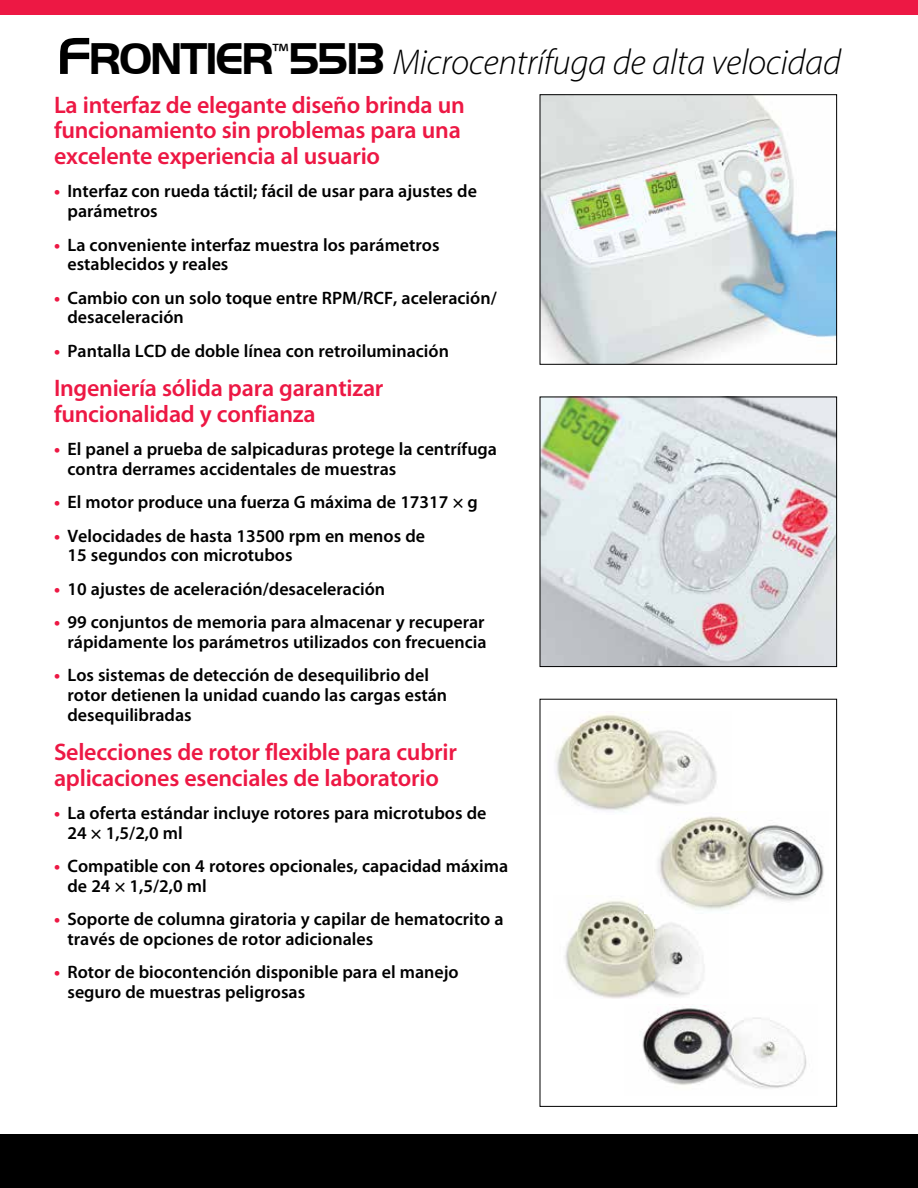
<style>
.page{position:relative;width:918px;height:1188px;background:#fff}
.page>*{position:absolute;margin:0;border:0;box-sizing:border-box;transform-origin:0 0}
.t1{font:italic 300 36px "Myriad Pro";letter-spacing:-.01em;color:#000}
.t2{font:600 24px/25.8px "Myriad Pro";letter-spacing:-.01em;color:#ed1844}
.t3{font:600 18px/19.8px "Myriad Pro";color:#000}
.s1{font-family:"Handel Got D";font-weight:700;font-style:normal;font-size:54px}
.s2{font-family:"Handel Got D";font-weight:700;font-style:normal;font-size:45.9px}
.s3{font-weight:700;color:#ed1844}
</style>
<div class="page">
<div style="left:0;top:0;width:918px;height:15px;background:#ed1844"></div>
<div style="left:0;top:1134px;width:918px;height:54px;background:#000"></div>
<div style="left:540px;top:699px;width:297px;height:408px;border:1px solid #000"></div>
<img style="left:564px;top:901px;width:140px;height:98px">
<img style="left:542px;top:96px;width:293px;height:266px">
<div style="left:540px;top:94px;width:297px;height:270px;border:1px solid #000"></div>
<img style="left:542px;top:399px;width:293px;height:266px">
<div style="left:540px;top:397px;width:297px;height:270px;border:1px solid #000"></div>
<img style="left:555px;top:714px;width:162px;height:97px">
<img style="left:645px;top:816px;width:179px;height:98px">
<img style="left:640px;top:1005px;width:167px;height:84px">
<h1 class="t1" style="left:57px;top:40px;width:786px"><span class="s1">F</span><span class="s2">RONTIER</span><sup>™</sup><span class="s2">5513</span> Microcentrífuga de alta velocidad</h1>
<h2 class="t2" style="left:54px;top:91px;width:412px">La interfaz de elegante diseño brinda un funcionamiento sin problemas para una excelente experiencia al usuario</h2>
<p class="t3" style="left:68px;top:181px;width:411px;text-indent:-14px"><span class="s3">•</span> Interfaz con rueda táctil; fácil de usar para ajustes de parámetros</p>
<p class="t3" style="left:68px;top:234px;width:374px;text-indent:-14px"><span class="s3">•</span> La conveniente interfaz muestra los parámetros establecidos y reales</p>
<p class="t3" style="left:68px;top:287px;width:431px;text-indent:-14px"><span class="s3">•</span> Cambio con un solo toque entre RPM/RCF, aceleración/ desaceleración</p>
<p class="t3" style="left:54px;top:340px;width:397px"><span class="s3">•</span> Pantalla LCD de doble línea con retroiluminación</p>
<h2 class="t2" style="left:54px;top:374px;width:331px">Ingeniería sólida para garantizar funcionalidad y confianza</h2>
<p class="t3" style="left:68px;top:439px;width:431px;text-indent:-14px"><span class="s3">•</span> El panel a prueba de salpicaduras protege la centrífuga contra derrames accidentales de muestras</p>
<p class="t3" style="left:54px;top:492px;width:425px"><span class="s3">•</span> El motor produce una fuerza G máxima de 17317 × g</p>
<p class="t3" style="left:68px;top:525px;width:359px;text-indent:-14px"><span class="s3">•</span> Velocidades de hasta 13500 rpm en menos de<br>15 segundos con microtubos</p>
<p class="t3" style="left:54px;top:578px;width:333px"><span class="s3">•</span> 10 ajustes de aceleración/desaceleración</p>
<p class="t3" style="left:54px;top:612px;width:434px;text-align:right"><span class="s3">•</span> 99 conjuntos de memoria para almacenar y recuperar rápidamente los parámetros utilizados con frecuencia</p>
<p class="t3" style="left:68px;top:665px;width:381px;text-indent:-14px"><span class="s3">•</span> Los sistemas de detección de desequilibrio del rotor detienen la unidad cuando las cargas están desequilibradas</p>
<h2 class="t2" style="left:54px;top:738px;width:404px">Selecciones de rotor flexible para cubrir aplicaciones esenciales de laboratorio</h2>
<p class="t3" style="left:68px;top:803px;width:420px;text-indent:-14px"><span class="s3">•</span> La oferta estándar incluye rotores para microtubos de<br>24 × 1,5/2,0 ml</p>
<p class="t3" style="left:68px;top:856px;width:442px;text-indent:-14px"><span class="s3">•</span> Compatible con 4 rotores opcionales, capacidad máxima de 24 × 1,5/2,0 ml</p>
<p class="t3" style="left:68px;top:909px;width:438px;text-indent:-14px"><span class="s3">•</span> Soporte de columna giratoria y capilar de hematocrito a través de opciones de rotor adicionales</p>
<p class="t3" style="left:68px;top:962px;width:393px;text-indent:-14px"><span class="s3">•</span> Rotor de biocontención disponible para el manejo seguro de muestras peligrosas</p>
</div>
